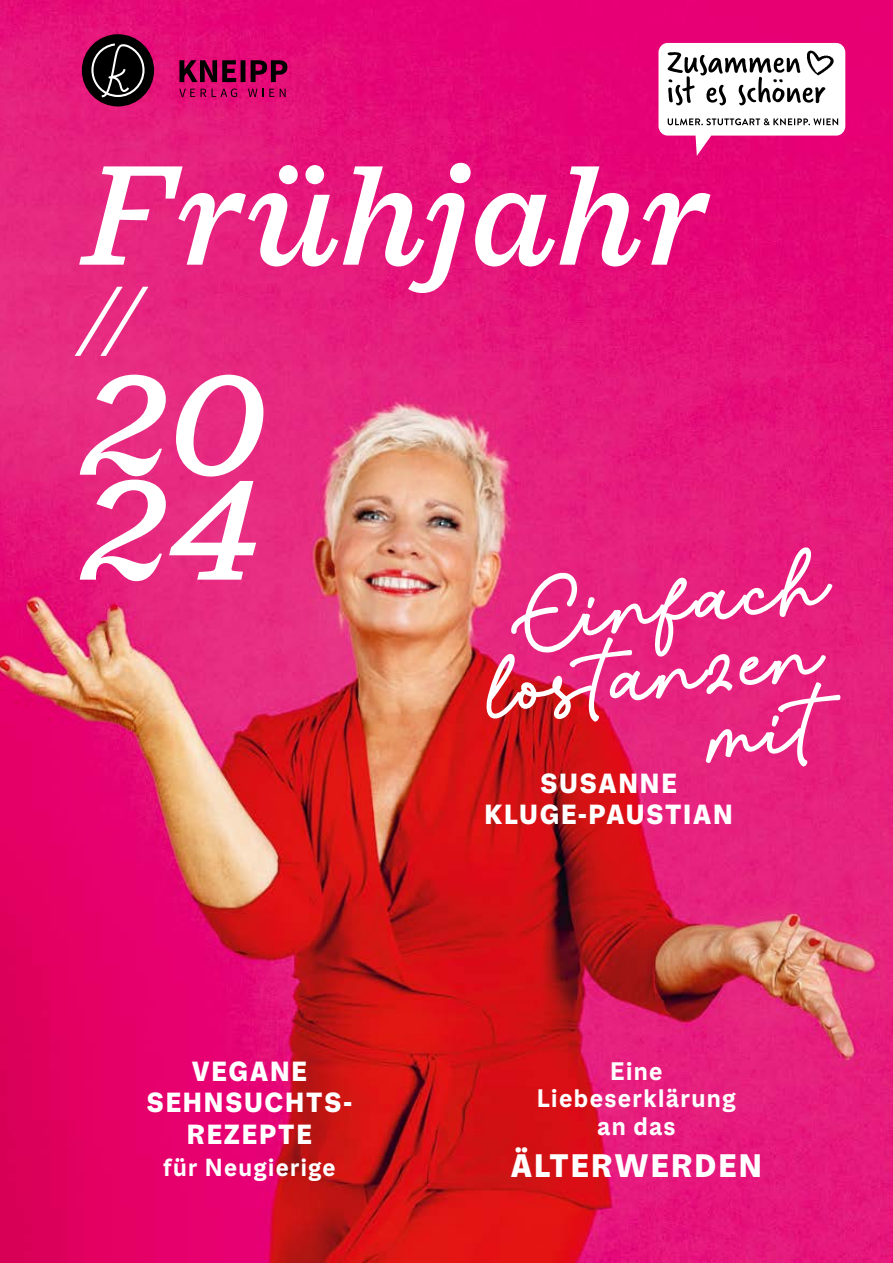
<style>
.page{position:relative;width:893px;height:1263px;background:#fff}
.page>*{position:absolute;margin:0;border:0;box-sizing:border-box;transform-origin:0 0}
.t1{font:italic 500 152.25px "Macklin Text";color:#fff}
.t2{font:italic 500 75px "Macklin Text";color:#fff}
.t3{font:58.35px "Blues Malone";color:#fff}
.t4{font:800 35.25px "Macklin Sans";letter-spacing:.06em;color:#fff}
.t5{font:800 30px/31px "Macklin Sans";letter-spacing:.06em;color:#fff;text-align:center}
.t6{font:700 27.45px/27.8px "Macklin Sans";letter-spacing:.05em;color:#fff;text-align:center}
.t7{font:700 26.7px "Macklin Sans";letter-spacing:.05em;color:#fff}
</style>
<div class="page">
<img style="left:0;top:0;width:893px;height:1263px">
<div style="left:82px;top:34px;width:72px;height:72px;background:#000;border-radius:50%"></div>
<svg style="left:91px;top:43px;width:54px;height:54px"></svg>
<svg style="left:179px;top:89px;width:16px;height:8px"></svg>
<svg style="left:201px;top:89px;width:5px;height:8px"></svg>
<svg style="left:212px;top:89px;width:25px;height:8px"></svg>
<svg style="left:179px;top:60px;width:108px;height:22px"></svg>
<svg style="left:248px;top:89px;width:15px;height:8px"></svg>
<svg style="left:269px;top:89px;width:5px;height:8px"></svg>
<svg style="left:280px;top:89px;width:6px;height:8px"></svg>
<svg style="left:658px;top:43px;width:187px;height:113px"></svg>
<img style="left:797px;top:45px;width:43px;height:35px">
<div style="left:701px;top:678px;width:148px;height:92px;background:#e6237e"></div>
<h1 class="t1" style="left:82px;top:127px;width:630px">Frühjahr</h1>
<h2 class="t2" style="left:82px;top:275px;width:60px">//</h2>
<h1 class="t1" style="left:82px;top:337px;width:185px">20</h1>
<h1 class="t1" style="left:82px;top:442px;width:179px">24</h1>
<h3 class="t3" style="left:510px;top:583px;width:316px;rotate:-7deg">Einfach</h3>
<h3 class="t3" style="left:482px;top:657px;width:338px;rotate:-7deg">lostanzen</h3>
<p class="t5" style="left:147px;top:1056px;width:207px">VEGANE<br>SEHNSUCHTS-<br>REZEPTE</p>
<p class="t7" style="left:163px;top:1152px;width:174px">für Neugierige</p>
<p class="t5" style="left:485px;top:768px;width:250px">SUSANNE<br>KLUGE-PAUSTIAN</p>
<p class="t6" style="left:537px;top:1057px;width:201px">Eine<br>Liebeserklärung an das</p>
<p class="t4" style="left:511px;top:1145px;width:253px">ÄLTERWERDEN</p>
</div>
